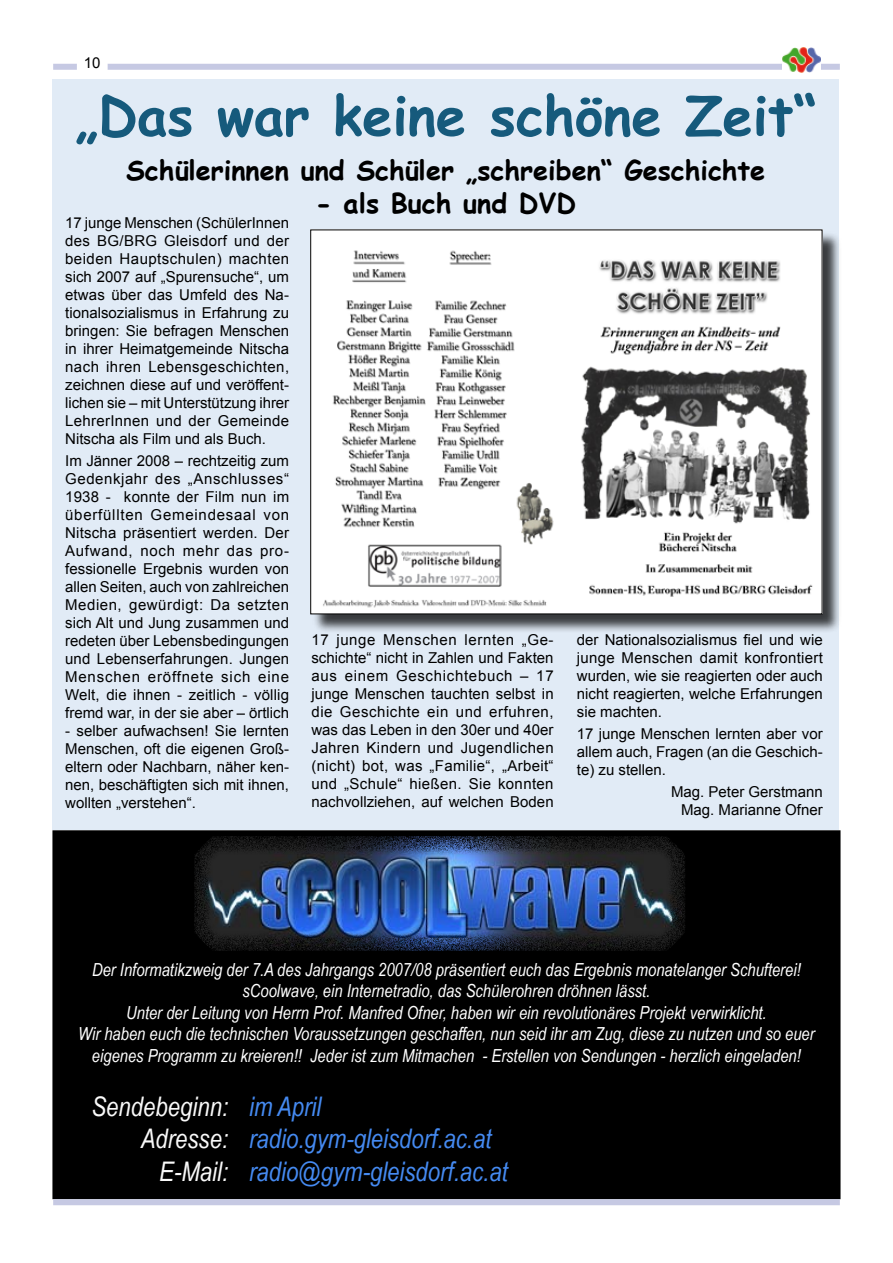
<style>
.page{position:relative;width:893px;height:1263px;background:#fff}
.page>*{position:absolute;margin:0;border:0;box-sizing:border-box;transform-origin:0 0}
.t1{font:700 54px "Comic Sans MS";color:#165a7c}
.t2{font:italic 27px "Arial Narrow";color:#458af1}
.t3{font:700 27px "Comic Sans MS";color:#000}
.t4{font:italic 27px "Arial Narrow";color:#f9f9f9}
.t5{font:italic 18px/21.6px "Arial Narrow";color:#fff;text-align:center}
.t6{font:15px/18px "Arial";color:#000;text-align:justify}
.s1{color:#458af1}
.s2{color:#f9f9f9}
</style>
<div class="page">
<div style="left:53px;top:831px;width:787px;height:367px;background:#000"></div>
<div style="left:52px;top:830px;width:788px;height:369px;border:2px solid #000"></div>
<img style="left:194px;top:836px;width:491px;height:115px">
<div style="left:52px;top:79px;width:787px;height:751px;background:#e1ebf6"></div>
<div style="left:53px;top:1199px;width:787px;height:6px;background:#c6c9e3"></div>
<div style="left:53px;top:64px;width:787px;height:6px;background:#c6c9e3"></div>
<img style="left:782px;top:48px;width:39px;height:24px">
<div style="left:78px;top:52px;width:29px;height:26px;background:#fff"></div>
<div style="left:312px;top:231px;width:529px;height:402px;background:#000;opacity:.75"></div>
<img style="left:312px;top:232px;width:508px;height:380px">
<p class="t6" style="left:84px;top:54px;width:18px">10</p>
<h1 class="t1" style="left:75px;top:76px;width:743px">„Das war keine schöne Zeit“</h1>
<h2 class="t3" style="left:126px;top:151px;width:641px">Schülerinnen und Schüler „schreiben“ Geschichte</h2>
<h2 class="t3" style="left:315px;top:183px;width:262px">- als Buch und DVD</h2>
<p class="t6" style="left:65px;top:214px;width:226px">17 junge Menschen (SchülerInnen des BG/BRG Gleisdorf und der beiden Hauptschulen) machten sich 2007 auf „Spurensuche“, um etwas über das Umfeld des Na&shy;tionalsozialismus in Erfahrung zu bringen: Sie befragen Menschen in ihrer Heimatgemeinde Nitscha nach ihren Lebensgeschichten, zeichnen diese auf und veröffent&shy;lichen sie – mit Unterstützung ihrer LehrerInnen und der Gemeinde Nitscha als Film und als Buch.</p>
<p class="t6" style="left:65px;top:452px;width:225px">Im Jänner 2008 – rechtzeitig zum Gedenkjahr des „Anschlusses“ 1938 - konnte der Film nun im überfüllten Gemeindesaal von Nitscha präsentiert werden. Der Aufwand, noch mehr das pro&shy;fessionelle Ergebnis wurden von allen Seiten, auch von zahlreichen Medien, gewürdigt: Da setzten sich Alt und Jung zusammen und redeten über Lebensbedingungen und Lebenserfahrungen. Jungen Menschen eröffnete sich eine Welt, die ihnen - zeitlich - völlig fremd war, in der sie aber – örtlich</p>
<p class="t6" style="left:65px;top:722px;width:225px">- selber aufwachsen! Sie lernten Menschen, oft die eigenen Groß&shy;eltern oder Nachbarn, näher ken&shy;nen, beschäftigten sich mit ihnen, wollten „verstehen“.</p>
<p class="t6" style="left:311px;top:630px;width:244px">17 junge Menschen lernten „Ge&shy;schichte“ nicht in Zahlen und Fakten aus einem Geschichtebuch – 17 junge Menschen tauchten selbst in die Geschichte ein und erfuhren, was das Leben in den 30er und 40er Jahren Kindern und Jugendlichen (nicht) bot, was „Familie“, „Arbeit“ und „Schule“ hießen. Sie konnten nachvollziehen, auf welchen Boden</p>
<p class="t6" style="left:577px;top:630px;width:247px">der Nationalsozialismus fiel und wie junge Menschen damit konfrontiert wurden, wie sie reagierten oder auch nicht reagierten, welche Erfahrungen sie machten.</p>
<p class="t6" style="left:577px;top:725px;width:247px">17 junge Menschen lernten aber vor allem auch, Fragen (an die Geschich&shy;te) zu stellen.</p>
<p class="t6" style="left:671px;top:783px;width:153px;text-align:right">Mag. Peter Gerstmann<br>Mag. Marianne Ofner</p>
<p class="t5" style="left:78px;top:958px;width:738px">Der Informatikzweig der 7.A des Jahrgangs 2007/08 präsentiert euch das Ergebnis monatelanger Schufterei! sCoolwave, ein Internetradio, das Schülerohren dröhnen lässt.<br>Unter der Leitung von Herrn Prof. Manfred Ofner, haben wir ein revolutionäres Projekt verwirklicht.<br>Wir haben euch die technischen Voraussetzungen geschaffen, nun seid ihr am Zug, diese zu nutzen und so euer eigenes Programm zu kreieren!! Jeder ist zum Mitmachen - Erstellen von Sendungen - herzlich eingeladen!</p>
<h2 class="t4" style="left:91px;top:1088px;width:231px">Sendebeginn: <span class="s1">im April</span></h2>
<h2 class="t2" style="left:141px;top:1120px;width:352px"><span class="s2">Adresse:</span> radio.gym-gleisdorf.ac.at</h2>
<h2 class="t2" style="left:159px;top:1152px;width:350px"><span class="s2">E-Mail:</span> radio@gym-gleisdorf.ac.at</h2>
</div>
